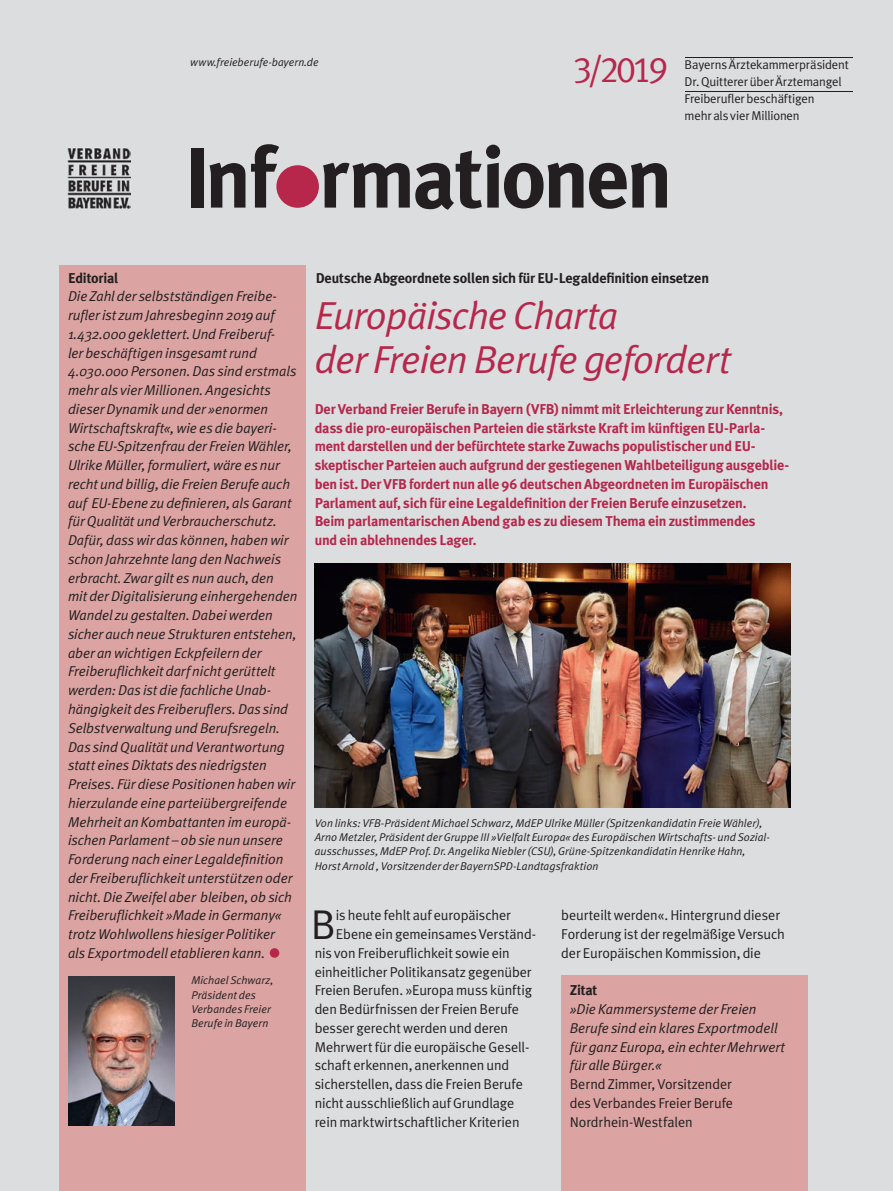
<style>
.page{position:relative;width:893px;height:1191px;background:#dcdddf}
.page>*{position:absolute;margin:0;border:0;box-sizing:border-box;transform-origin:0 0}
.t1{font:700 85.5px "Meta Plus";letter-spacing:-.04em;color:#231f20}
.t2{font:41.55px "Meta Plus Normal";color:#231f20}
.t3{font:italic 39px/43.5px "Meta Plus Normal";letter-spacing:-.02em;color:#b6274b}
.t4{font:36px "Meta Plus Normal Caps";color:#b6274b}
.t5{font:italic 14.25px/18.8px "Meta Plus Normal";letter-spacing:-.005em;color:#231f20}
.t6{font:14.25px/18.8px "Meta Plus Normal";letter-spacing:-.01em;color:#231f20;text-align:justify}
.t7{font:700 14.25px/18.8px "Meta Plus";letter-spacing:-.015em;color:#b6274b}
.t8{font:700 14.25px "Meta Plus";letter-spacing:-.01em;color:#231f20}
.t9{font:12.75px/17px "Meta Plus Normal";letter-spacing:-.015em;color:#231f20}
.t10{font:italic 11.25px/14.2px "Meta Plus Normal";letter-spacing:.005em;color:#231f20}
</style>
<div class="page">
<div style="left:561px;top:975px;width:247px;height:216px;background:#dba3a1"></div>
<div style="left:60px;top:266px;width:246px;height:925px;background:#dba3a1"></div>
<img style="left:67px;top:148px;width:64px;height:61px">
<div style="left:276px;top:165px;width:43px;height:43px;background:#b6274b;border-radius:50%"></div>
<hr style="left:685px;top:57px;width:168px;height:1px;background:#231f20">
<hr style="left:685px;top:91px;width:168px;height:1px;background:#231f20">
<div style="left:270px;top:948px;width:9px;height:9px;background:#b6274b;border-radius:50%"></div>
<img style="left:315px;top:564px;width:476px;height:243px">
<img style="left:68px;top:976px;width:106px;height:149px">
<h3 class="t4" style="left:573px;top:48px;width:96px">3/2019</h3>
<p class="t10" style="left:190px;top:55px;width:130px">www.freieberufe-bayern.de</p>
<p class="t9" style="left:685px;top:56px;width:166px">Bayerns Ärztekammerpräsident<br>Dr. Quitterer über Ärztemangel<br>Freiberufler beschäftigen<br>mehr als vier Millionen</p>
<h1 class="t1" style="left:184px;top:128px;width:490px">Inf rmationen</h1>
<p class="t8" style="left:68px;top:269px;width:52px">Editorial</p>
<p class="t5" style="left:68px;top:287px;width:231px">Die Zahl der selbstständigen Freibe&shy;rufler ist zum Jahresbeginn 2019 auf 1.432.000 geklettert. Und Freiberuf-<br>ler beschäftigen insgesamt rund 4.030.000 Personen. Das sind erstmals mehr als vier Millionen. Angesichts dieser Dynamik und der »enormen Wirtschaftskraft«, wie es die bayeri&shy;sche EU-Spitzenfrau der Freien Wähler, Ulrike Müller, formuliert, wäre es nur recht und billig, die Freien Berufe auch auf EU-Ebene zu definieren, als Garant für Qualität und Verbraucherschutz.<br>Dafür, dass wir das können, haben wir schon Jahrzehnte lang den Nachweis erbracht. Zwar gilt es nun auch, den<br>mit der Digitalisierung einhergehenden Wandel zu gestalten. Dabei werden sicher auch neue Strukturen entstehen, aber an wichtigen Eckpfeilern der Freiberuflichkeit darf nicht gerüttelt werden: Das ist die fachliche Unab&shy;hängigkeit des Freiberuflers. Das sind Selbstverwaltung und Berufsregeln.<br>Das sind Qualität und Verantwortung statt eines Diktats des niedrigsten Preises. Für diese Positionen haben wir hierzulande eine parteiübergreifende Mehrheit an Kombattanten im europä&shy;ischen Parlament – ob sie nun unsere Forderung nach einer Legaldefinition der Freiberuflichkeit unterstützen oder nicht. Die Zweifel aber bleiben, ob sich Freiberuflichkeit »Made in Germany« trotz Wohlwollens hiesiger Politiker<br>als Exportmodell etablieren kann.</p>
<p class="t10" style="left:191px;top:973px;width:84px">Michael Schwarz,<br>Präsident des<br>Verbandes Freier<br>Berufe in Bayern</p>
<p class="t8" style="left:316px;top:269px;width:395px">Deutsche Abgeordnete sollen sich für EU-Legaldefinition einsetzen</p>
<h3 class="t3" style="left:315px;top:293px;width:418px">Europäische Charta<br>der Freien Berufe gefordert</h3>
<p class="t7" style="left:315px;top:399px;width:476px">Der Verband Freier Berufe in Bayern (VFB) nimmt mit Erleichterung zur Kenntnis, dass die pro-europäischen Parteien die stärkste Kraft im künftigen EU-Parla&shy;ment darstellen und der befürchtete starke Zuwachs populistischer und EU&shy;skeptischer Parteien auch aufgrund der gestiegenen Wahlbeteiligung ausgeblie&shy;ben ist. Der VFB fordert nun alle 96 deutschen Abgeordneten im Europäischen Parlament auf, sich für eine Legaldefinition der Freien Berufe einzusetzen.<br>Beim parlamentarischen Abend gab es zu diesem Thema ein zustimmendes<br>und ein ablehnendes Lager.</p>
<p class="t10" style="left:315px;top:815px;width:457px">Von links: VFB-Präsident Michael Schwarz, MdEP Ulrike Müller (Spitzenkandidatin Freie Wähler), Arno Metzler, Präsident der Gruppe III »Vielfalt Europa« des Europäischen Wirtschafts- und Sozial&shy;ausschusses, MdEP Prof. Dr. Angelika Niebler (CSU), Grüne-Spitzenkandidatin Henrike Hahn, Horst Arnold , Vorsitzender der BayernSPD-Landtagsfraktion</p>
<p class="t6" style="left:561px;top:905px;width:225px;text-align:left">beurteilt werden«. Hintergrund dieser<br>Forderung ist der regelmäßige Versuch der Europäischen Kommission, die</p>
<h2 class="t2" style="left:311px;top:900px;width:26px">B</h2>
<p class="t6" style="left:336px;top:905px;width:177px">is heute fehlt auf europäischer</p>
<p class="t6" style="left:336px;top:924px;width:202px">Ebene ein gemeinsames Verständ-</p>
<p class="t6" style="left:315px;top:943px;width:197px">nis von Freiberuflichkeit sowie ein</p>
<p class="t6" style="left:315px;top:962px;width:218px">einheitlicher Politikansatz gegenüber</p>
<p class="t6" style="left:315px;top:980px;width:219px">Freien Berufen. »Europa muss künftig</p>
<p class="t6" style="left:315px;top:999px;width:206px">den Bedürfnissen der Freien Berufe</p>
<p class="t6" style="left:315px;top:1018px;width:195px">besser gerecht werden und deren</p>
<p class="t6" style="left:315px;top:1037px;width:216px">Mehrwert für die europäische Gesell-</p>
<p class="t6" style="left:315px;top:1055px;width:196px">schaft erkennen, anerkennen und</p>
<p class="t6" style="left:315px;top:1074px;width:210px">sicherstellen, dass die Freien Berufe</p>
<p class="t6" style="left:315px;top:1093px;width:201px">nicht ausschließlich auf Grundlage</p>
<p class="t6" style="left:315px;top:1112px;width:206px">rein marktwirtschaftlicher Kriterien</p>
<p class="t8" style="left:570px;top:982px;width:29px">Zitat</p>
<p class="t5" style="left:570px;top:999px;width:217px">»Die Kammersysteme der Freien<br>Berufe sind ein klares Exportmodell für ganz Europa, ein echter Mehrwert für alle Bürger.«</p>
<p class="t6" style="left:570px;top:1074px;width:165px">Bernd Zimmer, Vorsitzender des Verbandes Freier Berufe Nordrhein-Westfalen</p>
</div>
